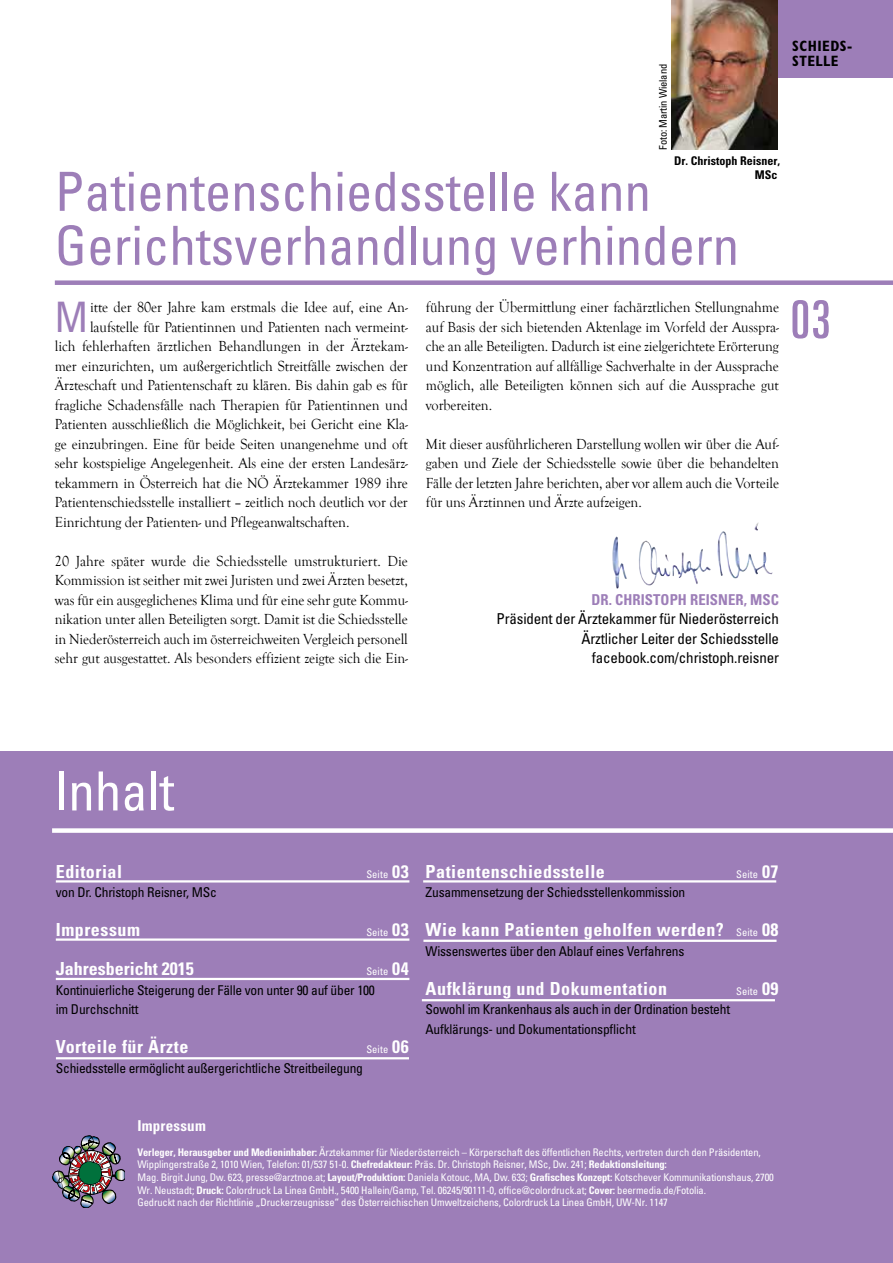
<style>
.page{position:relative;width:893px;height:1263px;background:#fff}
.page>*{position:absolute;margin:0;border:0;box-sizing:border-box;transform-origin:0 0}
.t1{font:condensed 54px/54px "Univers LT Std";color:#9d7eb8}
.t2{font:condensed 54px "Univers LT Std";color:#fff}
.t3{font:ultra-condensed 52.5px "Univers LT Std";color:#9d7eb8}
.t4{font:condensed 42px "Univers LT Std";color:#9d7eb8;scale:.95 1}
.t5{font:700 condensed 18px "Univers LT Std";letter-spacing:.03em;color:#fff}
.t6{font:700 condensed 18px "Univers LT Std";color:#fff}
.t7{font:15px/19.5px "Goudy Old Style T";letter-spacing:-.005em;color:#000;text-align:justify;scale:.95 1}
.t8{font:condensed 15px/19.5px "Univers LT Std";letter-spacing:-.01em;color:#000;text-align:right}
.t9{font:700 condensed 15px "Univers LT Std";letter-spacing:.005em;color:#9d7eb8}
.t10{font:700 condensed 15px/15px "Gill Sans MT Pro";letter-spacing:.03em;color:#000}
.t11{font:700 condensed 15px "Univers LT Std";letter-spacing:.015em;color:#fff}
.t12{font:condensed 13.5px/19.5px "Univers LT Std";letter-spacing:-.015em;color:#000}
.t13{font:700 condensed 12px/14.4px "Univers LT Std";color:#000;text-align:right}
.t14{font:condensed 10.5px/12.6px "Univers LT Std";letter-spacing:-.01em;color:#fff}
.t15{font:condensed 10.5px "Univers LT Std";letter-spacing:-.01em;color:#000}
.s1{font-weight:700;font-size:18px}
.s2{font-weight:400;font-size:10.5px}
.s3{font-weight:700}
</style>
<div class="page">
<img style="left:672px;top:0;width:106px;height:150px">
<div style="left:778px;top:0;width:115px;height:78px;background:#9d7eb8"></div>
<div style="left:55px;top:280px;width:838px;height:5px;background:#9d7eb8"></div>
<div style="left:0;top:752px;width:893px;height:511px;background:#9d7eb8"></div>
<img style="left:612px;top:522px;width:161px;height:67px">
<div style="left:52px;top:828px;width:841px;height:5px;background:#fff"></div>
<hr style="left:423px;top:880px;width:353px;height:2px;background:#fff">
<hr style="left:422px;top:999px;width:353px;height:2px;background:#fff">
<hr style="left:56px;top:880px;width:353px;height:2px;background:#fff">
<hr style="left:56px;top:938px;width:353px;height:3px;background:#fff">
<hr style="left:56px;top:978px;width:353px;height:2px;background:#fff">
<hr style="left:423px;top:940px;width:353px;height:2px;background:#fff">
<img style="left:52px;top:1135px;width:73px;height:73px">
<hr style="left:56px;top:1057px;width:353px;height:2px;background:#fff">
<p class="t15" style="left:656px;top:150px;width:87px;rotate:-90deg">Foto: Martin Wieland</p>
<p class="t13" style="left:674px;top:153px;width:107px">Dr. Christoph Reisner,<br>MSc</p>
<h1 class="t1" style="left:55px;top:164px;width:686px">Patientenschiedsstelle kann<br>Gerichtsverhandlung verhindern</h1>
<h3 class="t4" style="left:55px;top:290px;width:36px">M</h3>
<p class="t7" style="left:90px;top:298px;width:336px">itte der 80er Jahre kam erstmals die Idee auf, eine An-</p>
<p class="t7" style="left:90px;top:317px;width:336px">laufstelle für Patientinnen und Patienten nach vermeint-</p>
<p class="t7" style="left:55px;top:337px;width:373px">lich fehlerhaften ärztlichen Behandlungen in der Ärztekam-</p>
<p class="t7" style="left:55px;top:356px;width:373px">mer einzurichten, um außergerichtlich Streitfälle zwischen der</p>
<p class="t7" style="left:55px;top:376px;width:373px">Ärzteschaft und Patientenschaft zu klären. Bis dahin gab es für</p>
<p class="t7" style="left:55px;top:395px;width:373px">fragliche Schadensfälle nach Therapien für Patientinnen und</p>
<p class="t7" style="left:55px;top:415px;width:373px">Patienten ausschließlich die Möglichkeit, bei Gericht eine Kla-</p>
<p class="t7" style="left:55px;top:434px;width:373px">ge einzubringen. Eine für beide Seiten unangenehme und oft</p>
<p class="t7" style="left:55px;top:454px;width:373px">sehr kostspielige Angelegenheit. Als eine der ersten Landesärz-</p>
<p class="t7" style="left:55px;top:473px;width:373px">tekammern in Österreich hat die NÖ Ärztekammer 1989 ihre</p>
<p class="t7" style="left:55px;top:493px;width:373px">Patientenschiedsstelle installiert – zeitlich noch deutlich vor der</p>
<p class="t7" style="left:55px;top:512px;width:312px">Einrichtung der Patienten- und Pflegeanwaltschaften.</p>
<p class="t7" style="left:55px;top:551px;width:373px">20 Jahre später wurde die Schiedsstelle umstrukturiert. Die Kommission ist seither mit zwei Juristen und zwei Ärzten besetzt, was für ein ausgeglichenes Klima und für eine sehr gute Kommu&shy;nikation unter allen Beteiligten sorgt. Damit ist die Schiedsstelle in Niederösterreich auch im österreichweiten Vergleich personell sehr gut ausgestattet. Als besonders effizient zeigte sich die Ein-</p>
<p class="t7" style="left:426px;top:298px;width:373px">führung der Übermittlung einer fachärztlichen Stellungnahme auf Basis der sich bietenden Aktenlage im Vorfeld der Ausspra&shy;che an alle Beteiligten. Dadurch ist eine zielgerichtete Erörterung und Konzentration auf allfällige Sachverhalte in der Aussprache möglich, alle Beteiligten können sich auf die Aussprache gut vorbereiten.</p>
<p class="t7" style="left:426px;top:434px;width:373px">Mit dieser ausführlicheren Darstellung wollen wir über die Auf&shy;gaben und Ziele der Schiedsstelle sowie über die behandelten Fälle der letzten Jahre berichten, aber vor allem auch die Vorteile für uns Ärztinnen und Ärzte aufzeigen.</p>
<p class="t9" style="left:591px;top:590px;width:189px">DR. CHRISTOPH REISNER, MSC</p>
<p class="t8" style="left:496px;top:609px;width:284px">Präsident der Ärztekammer für Niederösterreich<br>Ärztlicher Leiter der Schiedsstelle facebook.com/christoph.reisner</p>
<p class="t10" style="left:792px;top:38px;width:61px">SCHIEDS-<br>STELLE</p>
<h2 class="t3" style="left:790px;top:290px;width:42px">03</h2>
<h1 class="t2" style="left:54px;top:757px;width:122px">Inhalt</h1>
<p class="t5" style="left:56px;top:860px;width:68px">Editorial</p>
<p class="t14" style="left:366px;top:867px;width:44px">Seite <span class="s1">03</span></p>
<p class="t12" style="left:56px;top:882px;width:162px">von Dr. Christoph Reisner, MSc</p>
<p class="t5" style="left:56px;top:919px;width:86px">Impressum</p>
<p class="t14" style="left:366px;top:926px;width:44px">Seite <span class="s1">03</span></p>
<p class="t6" style="left:56px;top:958px;width:139px">Jahresbericht 2015</p>
<p class="t14" style="left:366px;top:965px;width:44px">Seite <span class="s1">04</span></p>
<p class="t12" style="left:56px;top:980px;width:321px">Kontinuierliche Steigerung der Fälle von unter 90 auf über 100 im Durchschnitt</p>
<p class="t5" style="left:56px;top:1036px;width:134px">Vorteile für Ärzte</p>
<p class="t14" style="left:366px;top:1043px;width:44px">Seite <span class="s1">06</span></p>
<p class="t12" style="left:56px;top:1058px;width:309px">Schiedsstelle ermöglicht außergerichtliche Streitbeilegung</p>
<p class="t5" style="left:426px;top:860px;width:181px">Patientenschiedsstelle</p>
<p class="t14" style="left:736px;top:867px;width:44px">Seite <span class="s1">07</span></p>
<p class="t12" style="left:426px;top:882px;width:261px">Zusammensetzung der Schiedsstellenkommission</p>
<p class="t5" style="left:426px;top:919px;width:354px">Wie kann Patienten geholfen werden? <span class="s2">Seite</span> 08</p>
<p class="t12" style="left:426px;top:941px;width:260px">Wissenswertes über den Ablauf eines Verfahrens</p>
<p class="t5" style="left:426px;top:977px;width:243px">Aufklärung und Dokumentation</p>
<p class="t14" style="left:736px;top:984px;width:44px">Seite <span class="s1">09</span></p>
<p class="t12" style="left:426px;top:999px;width:306px">Sowohl im Krankenhaus als auch in der Ordination besteht<br>Aufklärungs- und Dokumentationspflicht</p>
<p class="t11" style="left:137px;top:1116px;width:70px">Impressum</p>
<p class="t14" style="left:137px;top:1145px;width:638px"><span class="s3">Verleger, Herausgeber und Medieninhaber:</span> Ärztekammer für Niederösterreich – Körperschaft des öffentlichen Rechts, vertreten durch den Präsidenten, Wipplingerstraße 2, 1010 Wien, Telefon: 01/537 51-0. <span class="s3">Chefredakteur:</span> Präs. Dr. Christoph Reisner, MSc, Dw. 241; <span class="s3">Redaktionsleitung:<br></span>Mag. Birgit Jung, Dw. 623, presse@arztnoe.at; <span class="s3">Layout/Produktion:</span> Daniela Kotouc, MA, Dw. 633; <span class="s3">Grafisches Konzept:</span> Kotschever Kommunikationshaus, 2700<br>Wr. Neustadt; <span class="s3">Druck:</span> Colordruck La Linea GmbH., 5400 Hallein/Gamp, Tel. 06245/90111-0, office@colordruck.at; <span class="s3">Cover:</span> beermedia.de/Fotolia.<br>Gedruckt nach der Richtlinie „Druckerzeugnisse“ des Österreichischen Umweltzeichens, Colordruck La Linea GmbH, UW-Nr. 1147</p>
</div>
